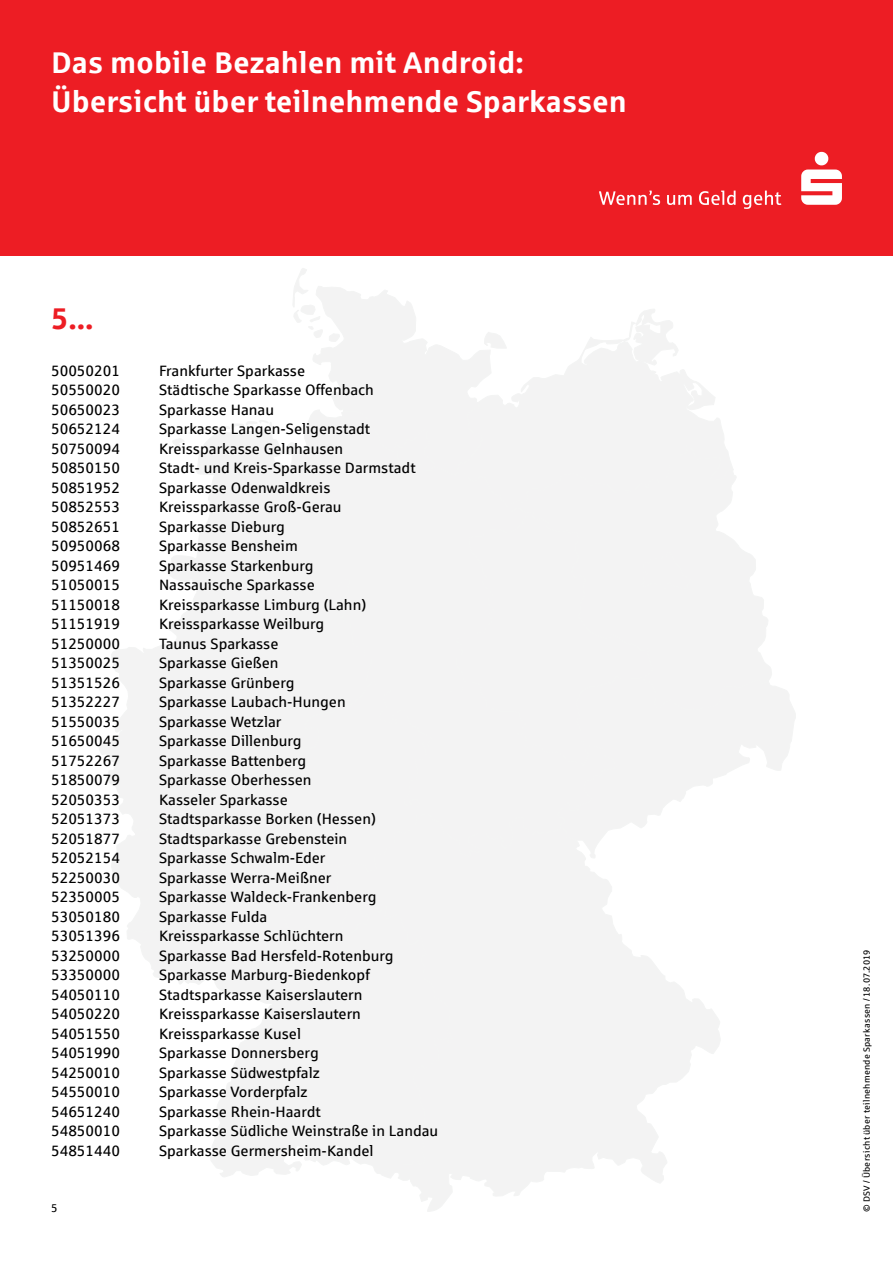
<style>
.page{position:relative;width:893px;height:1263px;background:#fff}
.page>*{position:absolute;margin:0;border:0;box-sizing:border-box;transform-origin:0 0}
.t1{font:700 30px/39px "Sparkasse Rg";color:#fff}
.t2{font:700 30px "Sparkasse Rg";color:#ed1d24}
.t3{font:15px "Sparkasse Rg";color:#000}
.t4{font:11.25px "Sparkasse Rg";color:#000}
.t5{font:9px "Sparkasse Rg";letter-spacing:.03em;color:#000}
</style>
<div class="page">
<div style="left:0;top:0;width:893px;height:255px;background:#ed1d24"></div>
<svg style="left:599px;top:191px;width:182px;height:17px"></svg>
<svg style="left:801px;top:152px;width:41px;height:53px"></svg>
<svg style="left:263px;top:268px;width:193px;height:141px"></svg>
<svg style="left:432px;top:686px;width:364px;height:128px"></svg>
<svg style="left:111px;top:836px;width:129px;height:149px"></svg>
<svg style="left:99px;top:644px;width:141px;height:192px"></svg>
<svg style="left:169px;top:409px;width:362px;height:317px"></svg>
<svg style="left:456px;top:309px;width:268px;height:195px"></svg>
<div style="left:240px;top:680px;width:192px;height:226px;background:#f3f3f3"></div>
<div style="left:393px;top:429px;width:44px;height:43px;background:#f3f3f3"></div>
<div style="left:303px;top:444px;width:37px;height:74px;background:#f3f3f3"></div>
<svg style="left:505px;top:443px;width:267px;height:268px"></svg>
<div style="left:641px;top:546px;width:50px;height:43px;background:#f3f3f3"></div>
<svg style="left:334px;top:814px;width:386px;height:382px"></svg>
<svg style="left:210px;top:906px;width:277px;height:306px"></svg>
<h1 class="t1" style="left:51px;top:42px;width:577px">Das mobile Bezahlen mit Android:<br>Übersicht über teilnehmende Sparkassen</h1>
<h1 class="t2" style="left:51px;top:299px;width:44px">5...</h1>
<p class="t3" style="left:51px;top:361px;width:71px">50050201</p>
<p class="t3" style="left:159px;top:361px;width:148px">Frankfurter Sparkasse</p>
<p class="t3" style="left:51px;top:381px;width:71px">50550020</p>
<p class="t3" style="left:159px;top:381px;width:216px">Städtische Sparkasse Offenbach</p>
<p class="t3" style="left:51px;top:400px;width:71px">50650023</p>
<p class="t3" style="left:159px;top:400px;width:117px">Sparkasse Hanau</p>
<p class="t3" style="left:51px;top:420px;width:71px">50652124</p>
<p class="t3" style="left:159px;top:420px;width:213px">Sparkasse Langen-Seligenstadt</p>
<p class="t3" style="left:51px;top:439px;width:71px">50750094</p>
<p class="t3" style="left:159px;top:439px;width:186px">Kreissparkasse Gelnhausen</p>
<p class="t3" style="left:51px;top:459px;width:71px">50850150</p>
<p class="t3" style="left:159px;top:459px;width:258px">Stadt- und Kreis-Sparkasse Darmstadt</p>
<p class="t3" style="left:51px;top:478px;width:71px">50851952</p>
<p class="t3" style="left:159px;top:478px;width:173px">Sparkasse Odenwaldkreis</p>
<p class="t3" style="left:51px;top:498px;width:71px">50852553</p>
<p class="t3" style="left:159px;top:498px;width:184px">Kreissparkasse Groß-Gerau</p>
<p class="t3" style="left:51px;top:517px;width:71px">50852651</p>
<p class="t3" style="left:159px;top:517px;width:127px">Sparkasse Dieburg</p>
<p class="t3" style="left:51px;top:537px;width:71px">50950068</p>
<p class="t3" style="left:159px;top:537px;width:140px">Sparkasse Bensheim</p>
<p class="t3" style="left:51px;top:556px;width:71px">50951469</p>
<p class="t3" style="left:159px;top:556px;width:156px">Sparkasse Starkenburg</p>
<p class="t3" style="left:51px;top:576px;width:71px">51050015</p>
<p class="t3" style="left:159px;top:576px;width:157px">Nassauische Sparkasse</p>
<p class="t3" style="left:51px;top:595px;width:71px">51150018</p>
<p class="t3" style="left:159px;top:595px;width:209px">Kreissparkasse Limburg (Lahn)</p>
<p class="t3" style="left:51px;top:615px;width:71px">51151919</p>
<p class="t3" style="left:159px;top:615px;width:167px">Kreissparkasse Weilburg</p>
<p class="t3" style="left:51px;top:634px;width:71px">51250000</p>
<p class="t3" style="left:159px;top:634px;width:121px">Taunus Sparkasse</p>
<p class="t3" style="left:51px;top:654px;width:71px">51350025</p>
<p class="t3" style="left:159px;top:654px;width:121px">Sparkasse Gießen</p>
<p class="t3" style="left:51px;top:673px;width:71px">51351526</p>
<p class="t3" style="left:159px;top:673px;width:137px">Sparkasse Grünberg</p>
<p class="t3" style="left:51px;top:693px;width:71px">51352227</p>
<p class="t3" style="left:159px;top:693px;width:188px">Sparkasse Laubach-Hungen</p>
<p class="t3" style="left:51px;top:712px;width:71px">51550035</p>
<p class="t3" style="left:159px;top:712px;width:124px">Sparkasse Wetzlar</p>
<p class="t3" style="left:51px;top:732px;width:71px">51650045</p>
<p class="t3" style="left:159px;top:732px;width:144px">Sparkasse Dillenburg</p>
<p class="t3" style="left:51px;top:751px;width:71px">51752267</p>
<p class="t3" style="left:159px;top:751px;width:149px">Sparkasse Battenberg</p>
<p class="t3" style="left:51px;top:771px;width:71px">51850079</p>
<p class="t3" style="left:159px;top:771px;width:154px">Sparkasse Oberhessen</p>
<p class="t3" style="left:51px;top:790px;width:71px">52050353</p>
<p class="t3" style="left:159px;top:790px;width:130px">Kasseler Sparkasse</p>
<p class="t3" style="left:51px;top:810px;width:71px">52051373</p>
<p class="t3" style="left:159px;top:810px;width:218px">Stadtsparkasse Borken (Hessen)</p>
<p class="t3" style="left:51px;top:829px;width:71px">52051877</p>
<p class="t3" style="left:159px;top:829px;width:190px">Stadtsparkasse Grebenstein</p>
<p class="t3" style="left:51px;top:849px;width:71px">52052154</p>
<p class="t3" style="left:159px;top:849px;width:168px">Sparkasse Schwalm-Eder</p>
<p class="t3" style="left:51px;top:868px;width:71px">52250030</p>
<p class="t3" style="left:159px;top:868px;width:174px">Sparkasse Werra-Meißner</p>
<p class="t3" style="left:51px;top:888px;width:71px">52350005</p>
<p class="t3" style="left:159px;top:888px;width:219px">Sparkasse Waldeck-Frankenberg</p>
<p class="t3" style="left:51px;top:907px;width:71px">53050180</p>
<p class="t3" style="left:159px;top:907px;width:110px">Sparkasse Fulda</p>
<p class="t3" style="left:51px;top:927px;width:71px">53051396</p>
<p class="t3" style="left:159px;top:927px;width:186px">Kreissparkasse Schlüchtern</p>
<p class="t3" style="left:51px;top:946px;width:71px">53250000</p>
<p class="t3" style="left:159px;top:946px;width:236px">Sparkasse Bad Hersfeld-Rotenburg</p>
<p class="t3" style="left:51px;top:966px;width:71px">53350000</p>
<p class="t3" style="left:159px;top:966px;width:212px">Sparkasse Marburg-Biedenkopf</p>
<p class="t3" style="left:51px;top:985px;width:71px">54050110</p>
<p class="t3" style="left:159px;top:985px;width:205px">Stadtsparkasse Kaiserslautern</p>
<p class="t3" style="left:51px;top:1005px;width:71px">54050220</p>
<p class="t3" style="left:159px;top:1005px;width:203px">Kreissparkasse Kaiserslautern</p>
<p class="t3" style="left:51px;top:1024px;width:71px">54051550</p>
<p class="t3" style="left:159px;top:1024px;width:143px">Kreissparkasse Kusel</p>
<p class="t3" style="left:51px;top:1044px;width:71px">54051990</p>
<p class="t3" style="left:159px;top:1044px;width:161px">Sparkasse Donnersberg</p>
<p class="t3" style="left:51px;top:1063px;width:71px">54250010</p>
<p class="t3" style="left:159px;top:1063px;width:162px">Sparkasse Südwestpfalz</p>
<p class="t3" style="left:51px;top:1083px;width:71px">54550010</p>
<p class="t3" style="left:159px;top:1083px;width:150px">Sparkasse Vorderpfalz</p>
<p class="t3" style="left:51px;top:1102px;width:71px">54651240</p>
<p class="t3" style="left:159px;top:1102px;width:163px">Sparkasse Rhein-Haardt</p>
<p class="t3" style="left:51px;top:1122px;width:71px">54850010</p>
<p class="t3" style="left:159px;top:1122px;width:281px">Sparkasse Südliche Weinstraße in Landau</p>
<p class="t3" style="left:51px;top:1141px;width:71px">54851440</p>
<p class="t3" style="left:159px;top:1141px;width:216px">Sparkasse Germersheim-Kandel</p>
<p class="t4" style="left:51px;top:1201px;width:8px">5</p>
<p class="t5" style="left:861px;top:1212px;width:263px;rotate:-90deg">© DSV / Übersicht über teilnehmende Sparkassen / 18.07.2019</p>
</div>
